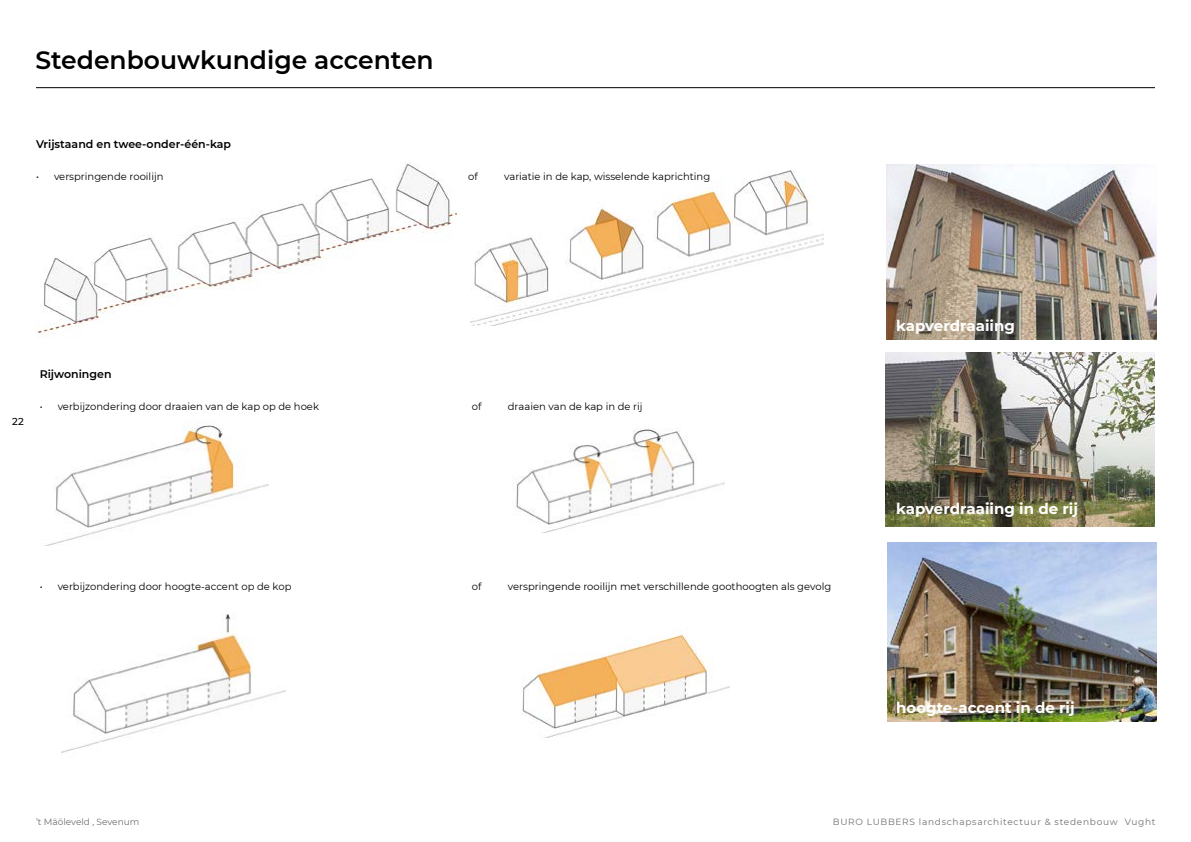
<style>
.page{position:relative;width:1191px;height:842px;background:#fff}
.page>*{position:absolute;margin:0;border:0;box-sizing:border-box;transform-origin:0 0}
.t1{font:600 25px "Montserrat";color:#000}
.t2{font:700 15px "Montserrat";color:#fff}
.t3{font:600 11px "Montserrat";color:#000}
.t4{font:10px "Montserrat";color:#000}
.t5{font:500 10px "Montserrat";color:#000}
.t6{font:9px "Montserrat";letter-spacing:.08em;color:#706f6f}
.t7{font:9px "Montserrat";color:#706f6f}
</style>
<div class="page">
<hr style="left:36px;top:87px;width:1119px;height:1px;background:#000">
<img style="left:471px;top:170px;width:352px;height:156px">
<img style="left:35px;top:163px;width:421px;height:174px">
<img style="left:885px;top:353px;width:270px;height:174px">
<img style="left:886px;top:165px;width:270px;height:174px">
<img style="left:887px;top:543px;width:269px;height:178px">
<img style="left:62px;top:614px;width:223px;height:139px">
<img style="left:48px;top:423px;width:220px;height:122px">
<img style="left:516px;top:428px;width:208px;height:105px">
<img style="left:521px;top:634px;width:208px;height:103px">
<h1 class="t1" style="left:35px;top:43px;width:400px">Stedenbouwkundige accenten</h1>
<p class="t3" style="left:36px;top:136px;width:197px">Vrijstaand en twee-onder-één-kap</p>
<p class="t4" style="left:36px;top:170px;width:129px">• verspringende rooilijn</p>
<p class="t4" style="left:468px;top:170px;width:11px">of</p>
<p class="t4" style="left:504px;top:170px;width:207px">variatie in de kap, wisselende kaprichting</p>
<p class="t5" style="left:12px;top:414px;width:13px">22</p>
<p class="t3" style="left:40px;top:366px;width:73px">Rijwoningen</p>
<p class="t4" style="left:40px;top:399px;width:281px">• verbijzondering door draaien van de kap op de hoek</p>
<p class="t4" style="left:472px;top:399px;width:11px">of</p>
<p class="t4" style="left:508px;top:399px;width:136px">draaien van de kap in de rij</p>
<p class="t4" style="left:40px;top:579px;width:253px">• verbijzondering door hoogte-accent op de kop</p>
<p class="t4" style="left:472px;top:579px;width:11px">of</p>
<p class="t4" style="left:508px;top:579px;width:325px">verspringende rooilijn met verschillende goothoogten als gevolg</p>
<h2 class="t2" style="left:896px;top:314px;width:120px">kapverdraaiing</h2>
<h2 class="t2" style="left:896px;top:498px;width:183px">kapverdraaiing in de rij</h2>
<h2 class="t2" style="left:896px;top:696px;width:180px">hoogte-accent in de rij</h2>
<p class="t7" style="left:36px;top:815px;width:105px">’t Mäöleveld , Sevenum</p>
<p class="t6" style="left:833px;top:815px;width:324px">BURO LUBBERS landschapsarchitectuur &amp; stedenbouw Vught</p>
</div>
